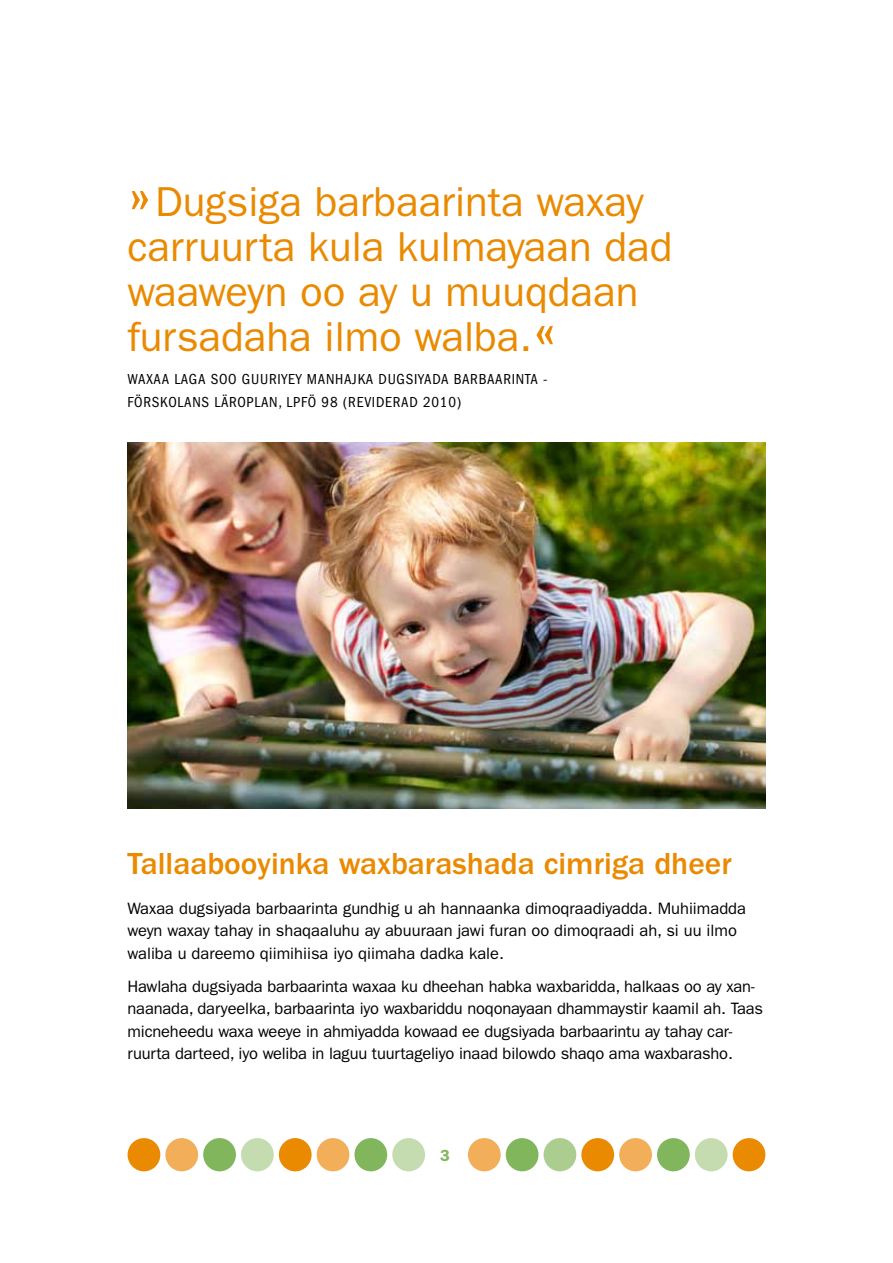
<style>
.page{position:relative;width:893px;height:1263px;background:#fff}
.page>*{position:absolute;margin:0;border:0;box-sizing:border-box;transform-origin:0 0}
.t1{font:42px/45px "Franklin Gothic LT";color:#ea8a00}
.t2{font:500 31.5px "Franklin Gothic LT";color:#ea8a00}
.t3{font:16.5px/22.5px "Franklin Gothic LT";letter-spacing:-.01em;color:#000}
.t4{font:600 16.2px "Franklin Gothic LT";color:#81b65d}
.t5{font:condensed 15px/22.5px "Franklin Gothic LT";letter-spacing:.05em;color:#000}
.s1{font-size:63px}
</style>
<div class="page">
<div style="left:128px;top:1138px;width:32px;height:33px;background:#ea8a00;border-radius:50%"></div>
<div style="left:203px;top:1138px;width:33px;height:33px;background:#81b65d;border-radius:50%"></div>
<div style="left:165px;top:1138px;width:33px;height:33px;background:#f2ae58;border-radius:50%"></div>
<div style="left:241px;top:1138px;width:33px;height:33px;background:#c5dbb0;border-radius:50%"></div>
<div style="left:279px;top:1138px;width:33px;height:33px;background:#ea8a00;border-radius:50%"></div>
<div style="left:506px;top:1138px;width:32px;height:33px;background:#81b65d;border-radius:50%"></div>
<div style="left:695px;top:1138px;width:33px;height:33px;background:#c5dbb0;border-radius:50%"></div>
<div style="left:317px;top:1138px;width:32px;height:33px;background:#f2ae58;border-radius:50%"></div>
<div style="left:544px;top:1138px;width:32px;height:33px;background:#abcd8f;border-radius:50%"></div>
<div style="left:733px;top:1138px;width:32px;height:33px;background:#ea8a00;border-radius:50%"></div>
<div style="left:354px;top:1138px;width:33px;height:33px;background:#81b65d;border-radius:50%"></div>
<div style="left:581px;top:1138px;width:33px;height:33px;background:#ea8a00;border-radius:50%"></div>
<div style="left:619px;top:1138px;width:33px;height:33px;background:#f2ae58;border-radius:50%"></div>
<div style="left:392px;top:1138px;width:33px;height:33px;background:#c5dbb0;border-radius:50%"></div>
<div style="left:468px;top:1138px;width:33px;height:33px;background:#f2ae58;border-radius:50%"></div>
<div style="left:657px;top:1138px;width:33px;height:33px;background:#81b65d;border-radius:50%"></div>
<img style="left:128px;top:442px;width:637px;height:366px">
<h1 class="t1" style="left:127px;top:180px;width:547px"><span class="s1">»</span>Dugsiga barbaarinta waxay carruurta kula kulmayaan dad waaweyn oo ay u muuqdaan fursadaha ilmo walba.<span class="s1">«</span></h1>
<p class="t5" style="left:127px;top:368px;width:422px">WAXAA LAGA SOO GUURIYEY MANHAJKA DUGSIYADA BARBAARINTA -<br>FÖRSKOLANS LÄROPLAN, LPFÖ 98 (REVIDERAD 2010)</p>
<h2 class="t2" style="left:128px;top:846px;width:606px">Tallaabooyinka waxbarashada cimriga dheer</h2>
<p class="t3" style="left:128px;top:897px;width:620px">Waxaa dugsiyada barbaarinta gundhig u ah hannaanka dimoqraadiyadda. Muhiimadda weyn waxay tahay in shaqaaluhu ay abuuraan jawi furan oo dimoqraadi ah, si uu ilmo waliba u dareemo qiimihiisa iyo qiimaha dadka kale.</p>
<p class="t3" style="left:128px;top:975px;width:637px">Hawlaha dugsiyada barbaarinta waxaa ku dheehan habka waxbaridda, halkaas oo ay xan&shy;naanada, daryeelka, barbaarinta iyo waxbariddu noqonayaan dhammaystir kaamil ah. Taas micneheedu waxa weeye in ahmiyadda kowaad ee dugsiyada barbaarintu ay tahay car&shy;ruurta darteed, iyo weliba in laguu tuurtageliyo inaad bilowdo shaqo ama waxbarasho.</p>
<p class="t4" style="left:440px;top:1146px;width:11px">3</p>
</div>
